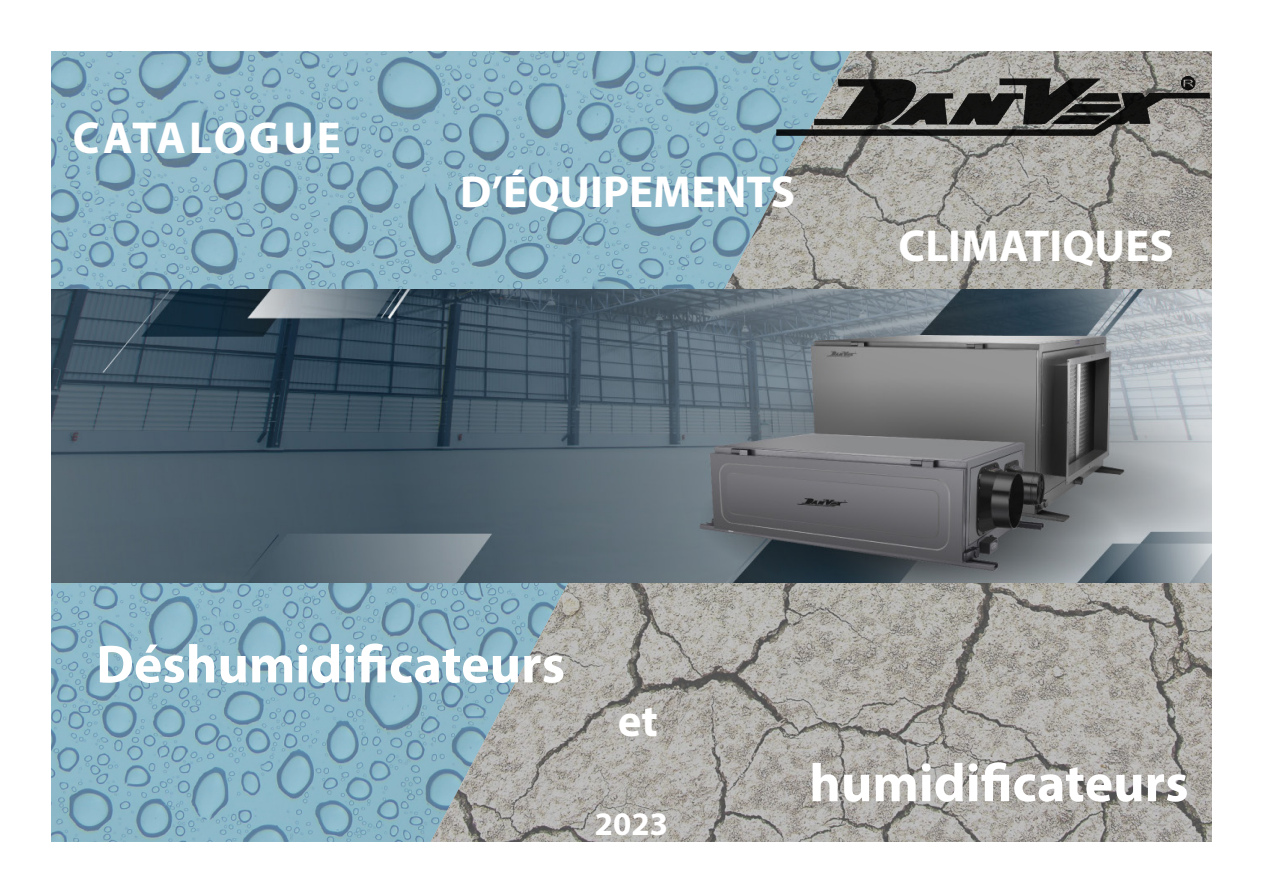
<style>
.page{position:relative;width:1263px;height:893px;background:#fff}
.page>*{position:absolute;margin:0;border:0;box-sizing:border-box;transform-origin:0 0}
.t1{font:700 54px "Myriad Pro";color:#fff}
.Default{font:700 45px "Myriad Pro";color:#fff}
.Default-2{font:700 45px "Myriad Pro";letter-spacing:.07em;color:#fff}
.t2{font:700 33px "Myriad Pro";color:#fff}
</style>
<div class="page">
<img style="left:51px;top:51px;width:380px;height:791px">
<img style="left:431px;top:51px;width:781px;height:791px">
<img style="left:51px;top:289px;width:1161px;height:294px">
<img style="left:776px;top:77px;width:434px;height:58px">
<p class="Default-2" style="left:73px;top:108px;width:270px">CATALOGUE</p>
<p class="Default" style="left:460px;top:162px;width:336px">D’ÉQUIPEMENTS</p>
<p class="Default" style="left:898px;top:216px;width:277px">CLIMATIQUES</p>
<p class="t1" style="left:96px;top:629px;width:470px">Déshumidificateurs</p>
<p class="Default" style="left:618px;top:692px;width:42px">et</p>
<p class="t2" style="left:595px;top:802px;width:75px">2023</p>
<p class="t1" style="left:809px;top:748px;width:381px">humidificateurs</p>
</div>
